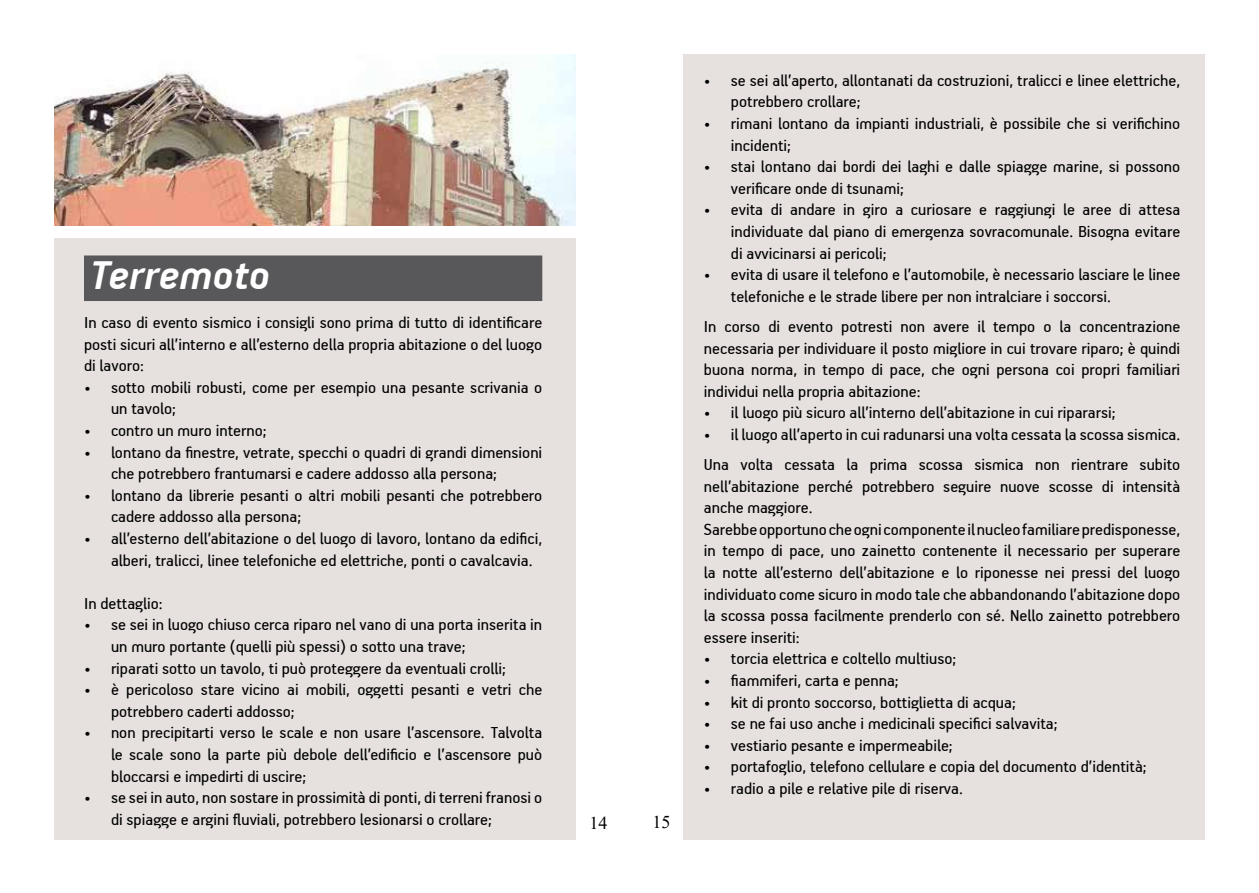
<style>
.page{position:relative;width:1259px;height:893px;background:#fff}
.page>*{position:absolute;margin:0;border:0;box-sizing:border-box;transform-origin:0 0}
.t1{font:italic 700 45.6px "PF Handbook Pro";color:#fff}
.t2{font:18px/21.6px "PF Handbook Pro";color:#000}
.t3{font:18px "Times New Roman";color:#000}
</style>
<div class="page">
<div style="left:683px;top:54px;width:522px;height:785px;background:#e6e1df"></div>
<img style="left:54px;top:54px;width:521px;height:171px">
<div style="left:54px;top:238px;width:521px;height:601px;background:#e6e1df"></div>
<div style="left:84px;top:255px;width:458px;height:46px;background:#58585a"></div>
<h1 class="t1" style="left:90px;top:248px;width:182px">Terremoto</h1>
<p class="t2" style="left:84px;top:311px;width:460px;text-align:justify">In caso di evento sismico i consigli sono prima di tutto di identificare posti sicuri all’interno e all’esterno della propria abitazione o del luogo di lavoro:</p>
<p class="t2" style="left:111px;top:376px;width:433px;text-indent:-27px">• sotto mobili robusti, come per esempio una pesante scrivania o un tavolo;</p>
<p class="t2" style="left:84px;top:419px;width:184px">• contro un muro interno;</p>
<p class="t2" style="left:111px;top:441px;width:433px;text-indent:-27px">• lontano da finestre, vetrate, specchi o quadri di grandi dimensioni che potrebbero frantumarsi e cadere addosso alla persona;</p>
<p class="t2" style="left:111px;top:484px;width:433px;text-indent:-27px">• lontano da librerie pesanti o altri mobili pesanti che potrebbero cadere addosso alla persona;</p>
<p class="t2" style="left:111px;top:527px;width:433px;text-indent:-27px">• all’esterno dell’abitazione o del luogo di lavoro, lontano da edifici, alberi, tralicci, linee telefoniche ed elettriche, ponti o cavalcavia.</p>
<p class="t2" style="left:84px;top:592px;width:80px">In dettaglio:</p>
<p class="t2" style="left:111px;top:613px;width:433px;text-indent:-27px">• se sei in luogo chiuso cerca riparo nel vano di una porta inserita in un muro portante (quelli più spessi) o sotto una trave;</p>
<p class="t2" style="left:84px;top:657px;width:423px">• riparati sotto un tavolo, ti può proteggere da eventuali crolli;</p>
<p class="t2" style="left:111px;top:678px;width:433px;text-indent:-27px">• è pericoloso stare vicino ai mobili, oggetti pesanti e vetri che potrebbero caderti addosso;</p>
<p class="t2" style="left:111px;top:721px;width:433px;text-align:justify;text-indent:-27px">• non precipitarti verso le scale e non usare l’ascensore. Talvolta le scale sono la parte più debole dell’edificio e l’ascensore può bloccarsi e impedirti di uscire;</p>
<p class="t2" style="left:111px;top:786px;width:433px;text-indent:-27px">• se sei in auto, non sostare in prossimità di ponti, di terreni franosi o di spiagge e argini fluviali, potrebbero lesionarsi o crollare;</p>
<p class="t3" style="left:589px;top:810px;width:19px">14</p>
<p class="t3" style="left:652px;top:809px;width:19px">15</p>
<p class="t2" style="left:731px;top:69px;width:451px;text-indent:-27px">• se sei all’aperto, allontanati da costruzioni, tralicci e linee elettriche, potrebbero crollare;</p>
<p class="t2" style="left:731px;top:112px;width:451px;text-indent:-27px">• rimani lontano da impianti industriali, è possibile che si verifichino incidenti;</p>
<p class="t2" style="left:731px;top:155px;width:451px;text-indent:-27px">• stai lontano dai bordi dei laghi e dalle spiagge marine, si possono verificare onde di tsunami;</p>
<p class="t2" style="left:731px;top:198px;width:451px;text-align:justify;text-indent:-27px">• evita di andare in giro a curiosare e raggiungi le aree di attesa individuate dal piano di emergenza sovracomunale. Bisogna evitare di avvicinarsi ai pericoli;</p>
<p class="t2" style="left:731px;top:263px;width:451px;text-indent:-27px">• evita di usare il telefono e l’automobile, è necessario lasciare le linee telefoniche e le strade libere per non intralciare i soccorsi.</p>
<p class="t2" style="left:704px;top:315px;width:478px;text-align:justify">In corso di evento potresti non avere il tempo o la concentrazione necessaria per individuare il posto migliore in cui trovare riparo; è quindi buona norma, in tempo di pace, che ogni persona coi propri familiari individui nella propria abitazione:</p>
<p class="t2" style="left:704px;top:401px;width:413px">• il luogo più sicuro all’interno dell’abitazione in cui ripararsi;</p>
<p class="t2" style="left:704px;top:419px;width:478px;line-height:30.2px">• il luogo all’aperto in cui radunarsi una volta cessata la scossa sismica.<br>Una volta cessata la prima scossa sismica non rientrare subito</p>
<p class="t2" style="left:704px;top:475px;width:478px">nell’abitazione perché potrebbero seguire nuove scosse di intensità anche maggiore.<br>Sarebbe opportuno che ogni componente il nucleo familiare predisponesse, in tempo di pace, uno zainetto contenente il necessario per superare la notte all’esterno dell’abitazione e lo riponesse nei pressi del luogo individuato come sicuro in modo tale che abbandonando l’abitazione dopo la scossa possa facilmente prenderlo con sé. Nello zainetto potrebbero essere inseriti:</p>
<p class="t2" style="left:704px;top:647px;width:254px">• torcia elettrica e coltello multiuso;</p>
<p class="t2" style="left:704px;top:669px;width:196px">• fiammiferi, carta e penna;</p>
<p class="t2" style="left:704px;top:691px;width:313px">• kit di pronto soccorso, bottiglietta di acqua;</p>
<p class="t2" style="left:704px;top:712px;width:355px">• se ne fai uso anche i medicinali specifici salvavita;</p>
<p class="t2" style="left:704px;top:734px;width:250px">• vestiario pesante e impermeabile;</p>
<p class="t2" style="left:704px;top:755px;width:444px">• portafoglio, telefono cellulare e copia del documento d’identità;</p>
<p class="t2" style="left:704px;top:777px;width:260px">• radio a pile e relative pile di riserva.</p>
</div>
